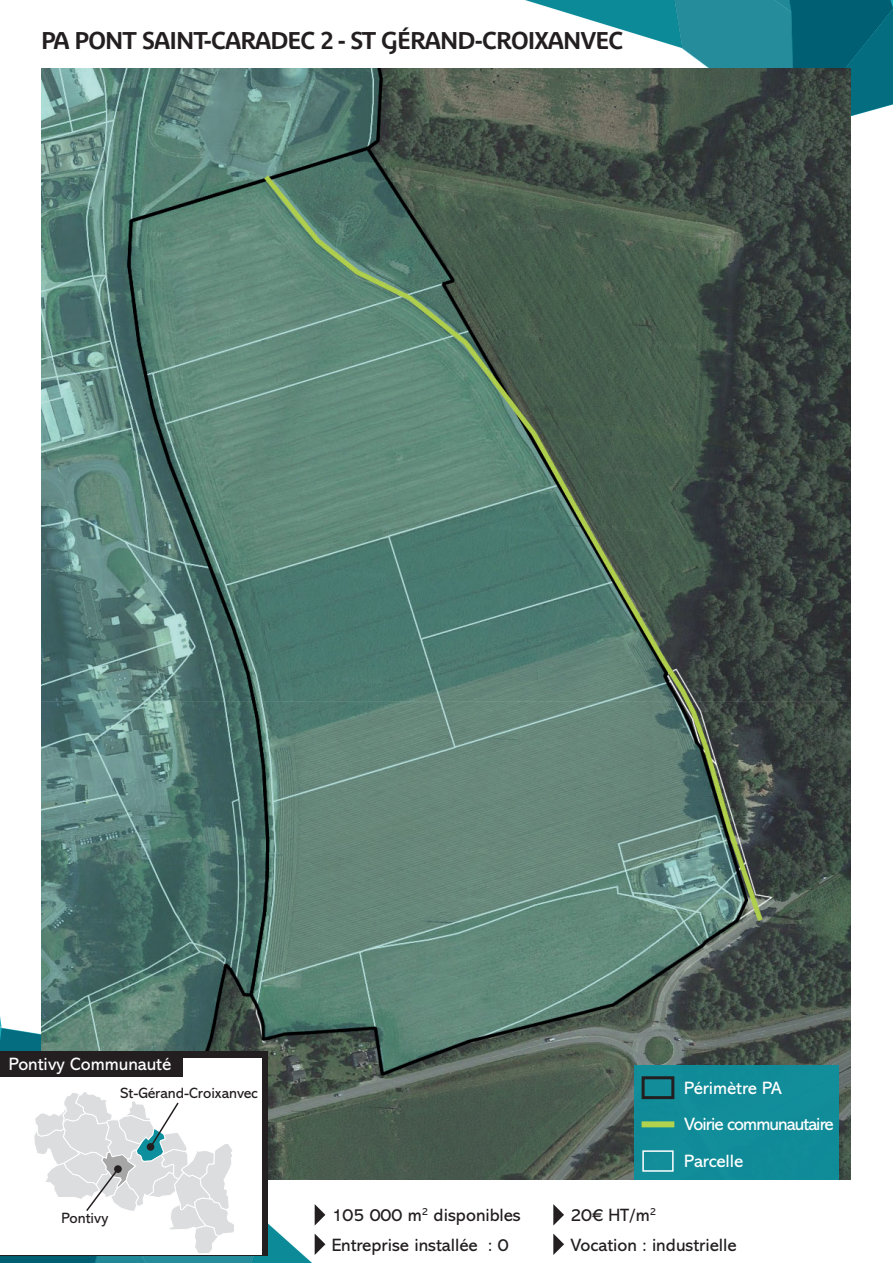
<style>
.page{position:relative;width:893px;height:1263px;background:#fff}
.page>*{position:absolute;margin:0;border:0;box-sizing:border-box;transform-origin:0 0}
.t1{font:700 24px "Parisine Plus Std Gris";letter-spacing:-.04em;color:#231f20}
.t2{font:18px "Abadi MT Pro";color:#231f20}
.t3{font:18px/36.3px "Abadi MT Pro";letter-spacing:-.05em;color:#fff}
.t4{font:18px "Abadi MT Pro";color:#fff}
.t5{font:15px "Abadi MT Pro";color:#231f20}
</style>
<div class="page">
<svg style="left:525px;top:0;width:368px;height:132px"></svg>
<img style="left:41px;top:68px;width:809px;height:1111px">
<div style="left:635px;top:1065px;width:204px;height:115px;background:#0e8f9d"></div>
<div style="left:642px;top:1076px;width:32px;height:23px;border:3px solid #231f20"></div>
<div style="left:642px;top:1121px;width:32px;height:6px;background:#b0d24d"></div>
<div style="left:642px;top:1150px;width:32px;height:22px;border:2px solid #fff"></div>
<svg style="left:553px;top:1204px;width:11px;height:21px"></svg>
<svg style="left:0;top:761px;width:458px;height:502px"></svg>
<svg style="left:553px;top:1233px;width:11px;height:22px"></svg>
<h1 class="t1" style="left:41px;top:27px;width:584px">PA PONT SAINT-CARADEC 2 - ST GÉRAND-CROIXANVEC</h1>
<p class="t4" style="left:9px;top:1054px;width:164px">Pontivy Communauté</p>
<p class="t5" style="left:121px;top:1084px;width:139px">St-Gérand-Croixanvec</p>
<p class="t5" style="left:61px;top:1210px;width:48px">Pontivy</p>
<p class="t3" style="left:684px;top:1070px;width:151px">Périmètre PA<br>Voirie communautaire<br>Parcelle</p>
<p class="t2" style="left:332px;top:1205px;width:191px">105 000 m<sup>2</sup> disponibles</p>
<p class="t2" style="left:570px;top:1205px;width:87px">20€ HT/m<sup>2</sup></p>
<p class="t2" style="left:332px;top:1235px;width:179px">Entreprise installée : 0</p>
<p class="t2" style="left:570px;top:1234px;width:168px">Vocation : industrielle</p>
</div>
